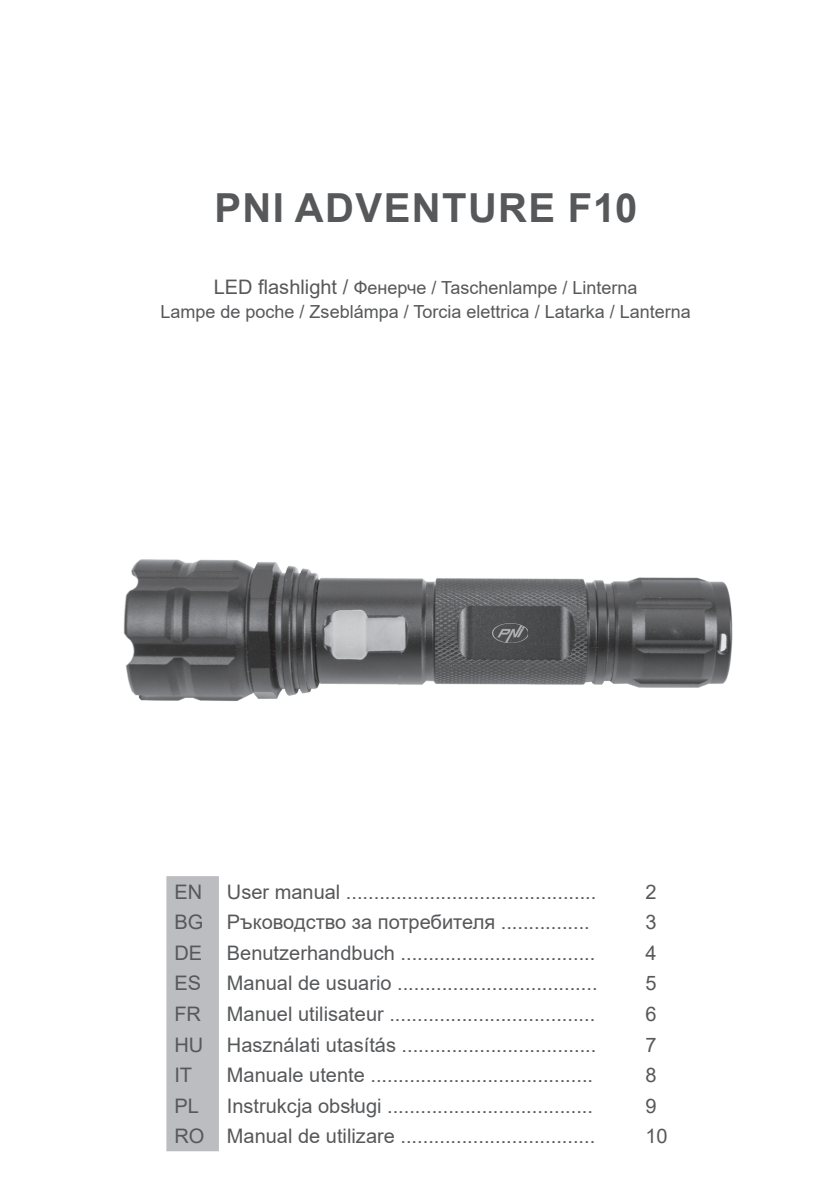
<style>
.page{position:relative;width:840px;height:1191px;background:#fff}
.page>*{position:absolute;margin:0;border:0;box-sizing:border-box;transform-origin:0 0}
.Bold_title{font:700 40px "Arial";letter-spacing:.035em;color:#57585a}
.t1{font:20px "Arial";color:#57585a}
.t2{font:18px "Arial";color:#57585a}
.s1{font-size:20px}
</style>
<div class="page">
<div style="left:166px;top:876px;width:53px;height:275px;background:#bcbdc0"></div>
<img style="left:123px;top:559px;width:610px;height:142px">
<img style="left:492px;top:624px;width:35px;height:19px">
<p class="Bold_title" style="left:214px;top:180px;width:424px">PNI ADVENTURE F10</p>
<p class="t2" style="left:213px;top:275px;width:425px"><span class="s1">LED flashlight /</span> Фенерче / Taschenlampe / Linterna</p>
<p class="t2" style="left:160px;top:299px;width:531px">Lampe de poche / Zseblámpa / Torcia elettrica / Latarka / Lanterna</p>
<p class="t1" style="left:174px;top:878px;width:29px">EN</p>
<p class="t1" style="left:227px;top:878px;width:371px">User manual .............................................</p>
<p class="t1" style="left:645px;top:878px;width:13px">2</p>
<p class="t1" style="left:174px;top:908px;width:30px">BG</p>
<p class="t1" style="left:227px;top:908px;width:364px">Ръководство за потребителя ................</p>
<p class="t1" style="left:645px;top:908px;width:13px">3</p>
<p class="t1" style="left:174px;top:939px;width:29px">DE</p>
<p class="t1" style="left:227px;top:939px;width:370px">Benutzerhandbuch ...................................</p>
<p class="t1" style="left:645px;top:939px;width:13px">4</p>
<p class="t1" style="left:174px;top:969px;width:28px">ES</p>
<p class="t1" style="left:227px;top:969px;width:372px">Manual de usuario ....................................</p>
<p class="t1" style="left:645px;top:969px;width:13px">5</p>
<p class="t1" style="left:174px;top:1000px;width:28px">FR</p>
<p class="t1" style="left:227px;top:1000px;width:369px">Manuel utilisateur .....................................</p>
<p class="t1" style="left:645px;top:1000px;width:13px">6</p>
<p class="t1" style="left:174px;top:1030px;width:30px">HU</p>
<p class="t1" style="left:227px;top:1030px;width:371px">Használati utasítás ...................................</p>
<p class="t1" style="left:645px;top:1030px;width:13px">7</p>
<p class="t1" style="left:174px;top:1061px;width:19px">IT</p>
<p class="t1" style="left:227px;top:1061px;width:367px">Manuale utente ........................................</p>
<p class="t1" style="left:645px;top:1061px;width:13px">8</p>
<p class="t1" style="left:174px;top:1092px;width:26px">PL</p>
<p class="t1" style="left:227px;top:1092px;width:367px">Instrukcja obsługi .....................................</p>
<p class="t1" style="left:645px;top:1092px;width:13px">9</p>
<p class="t1" style="left:174px;top:1122px;width:31px">RO</p>
<p class="t1" style="left:227px;top:1122px;width:369px">Manual de utilizare ...................................</p>
<p class="t1" style="left:645px;top:1122px;width:24px">10</p>
</div>
